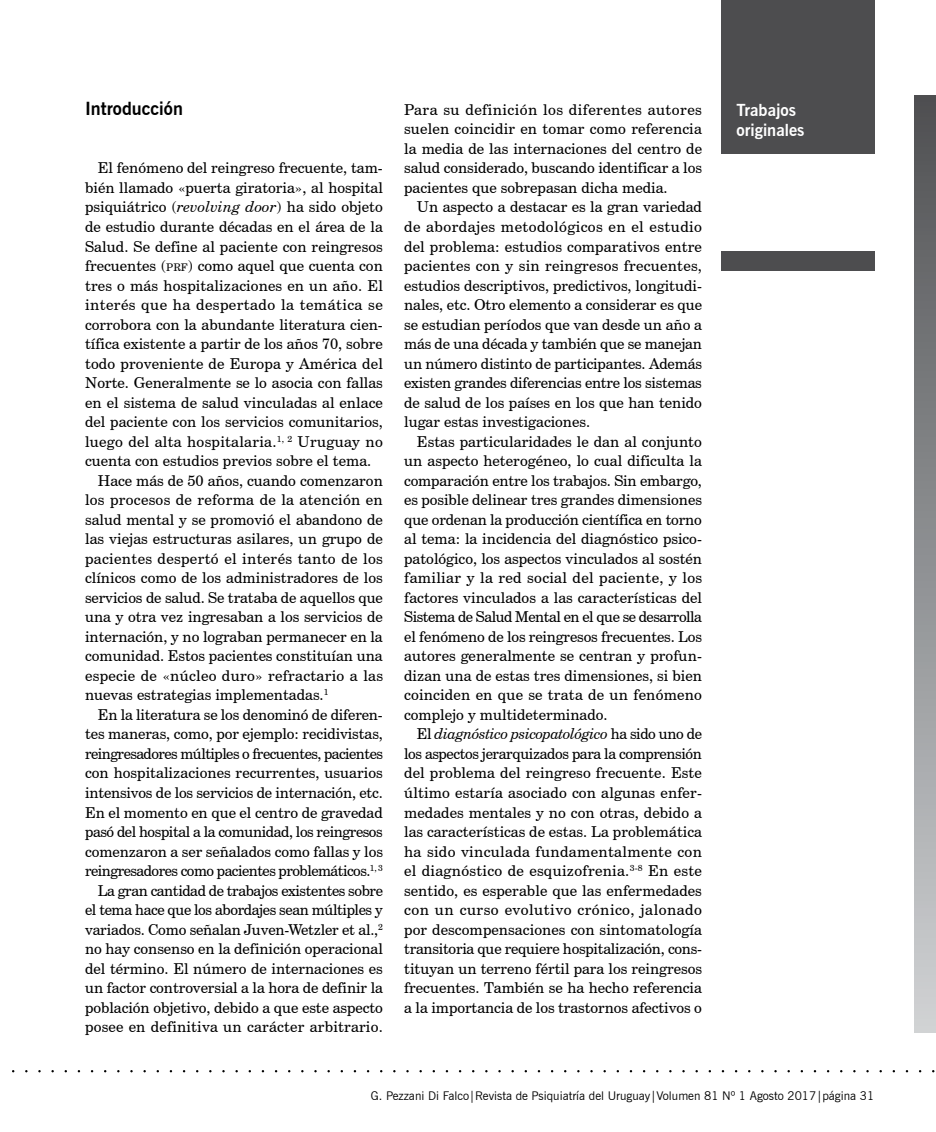
<style>
.page{position:relative;width:936px;height:1132px;background:#fff}
.page>*{position:absolute;margin:0;border:0;box-sizing:border-box;transform-origin:0 0}
.t1{font:700 18px "News Gothic BT";color:#000}
.t2{font:700 16.5px/19.8px "News Gothic BT";color:#fff}
.t3{font:15px/19.5px "Century Schoolbook BT";color:#000;text-align:justify}
.t4{font:15px "Century Schoolbook BT";letter-spacing:-.025em;color:#000}
.t5{font:15px "Century Schoolbook BT";letter-spacing:.02em;color:#000}
.t6{font:15px "Century Schoolbook BT";letter-spacing:-.035em;color:#000}
.t7{font:15px "Century Schoolbook BT";letter-spacing:-.03em;color:#000}
.t8{font:15px "Century Schoolbook BT";letter-spacing:.025em;color:#000}
.t9{font:12px "News Gothic BT";color:#000}
.s1{font-style:italic}
.s2{font-size:10.5px}
</style>
<div class="page">
<div style="left:721px;top:251px;width:153px;height:20px;background:#4d4d4f"></div>
<div style="left:914px;top:95px;width:21px;height:936px;background:linear-gradient(to bottom,#4f5053,#cfd2d4)"></div>
<div style="left:721px;top:0;width:153px;height:154px;background:#4d4d4f"></div>
<p class="t1" style="left:85px;top:97px;width:99px">Introducción</p>
<p class="t3" style="left:98px;top:158px;width:286px">El fenómeno del reingreso frecuente, tam-</p>
<p class="t3" style="left:85px;top:178px;width:299px">bién llamado «puerta giratoria», al hospital</p>
<p class="t3" style="left:85px;top:197px;width:299px">psiquiátrico (<span class="s1">revolving door</span>) ha sido objeto</p>
<p class="t3" style="left:85px;top:217px;width:299px">de estudio durante décadas en el área de la</p>
<p class="t3" style="left:85px;top:236px;width:299px">Salud. Se define al paciente con reingresos</p>
<p class="t3" style="left:85px;top:256px;width:299px">frecuentes (<span class="s2">prf</span>) como aquel que cuenta con</p>
<p class="t3" style="left:85px;top:275px;width:299px">tres o más hospitalizaciones en un año. El</p>
<p class="t8" style="left:85px;top:295px;width:299px">interés que ha despertado la temática se</p>
<p class="t3" style="left:85px;top:314px;width:299px">corrobora con la abundante literatura cien-</p>
<p class="t3" style="left:85px;top:334px;width:299px">tífica existente a partir de los años 70, sobre</p>
<p class="t3" style="left:85px;top:353px;width:299px">todo proveniente de Europa y América del</p>
<p class="t3" style="left:85px;top:373px;width:299px">Norte. Generalmente se lo asocia con fallas</p>
<p class="t3" style="left:85px;top:392px;width:299px">en el sistema de salud vinculadas al enlace</p>
<p class="t3" style="left:85px;top:412px;width:299px">del paciente con los servicios comunitarios,</p>
<p class="t3" style="left:85px;top:431px;width:299px">luego del alta hospitalaria.<sup>1,</sup> <sup>2</sup> Uruguay no</p>
<p class="t3" style="left:85px;top:451px;width:288px">cuenta con estudios previos sobre el tema.</p>
<p class="t3" style="left:98px;top:470px;width:286px">Hace más de 50 años, cuando comenzaron</p>
<p class="t5" style="left:85px;top:490px;width:299px">los procesos de reforma de la atención en</p>
<p class="t3" style="left:85px;top:509px;width:299px">salud mental y se promovió el abandono de</p>
<p class="t3" style="left:85px;top:529px;width:299px">las viejas estructuras asilares, un grupo de</p>
<p class="t5" style="left:85px;top:549px;width:299px">pacientes despertó el interés tanto de los</p>
<p class="t3" style="left:85px;top:568px;width:299px">clínicos como de los administradores de los</p>
<p class="t3" style="left:85px;top:587px;width:299px">servicios de salud. Se trataba de aquellos que</p>
<p class="t3" style="left:85px;top:607px;width:299px">una y otra vez ingresaban a los servicios de</p>
<p class="t3" style="left:85px;top:626px;width:299px">internación, y no lograban permanecer en la</p>
<p class="t3" style="left:85px;top:646px;width:299px">comunidad. Estos pacientes constituían una</p>
<p class="t5" style="left:85px;top:666px;width:299px">especie de «núcleo duro» refractario a las</p>
<p class="t3" style="left:85px;top:685px;width:245px">nuevas estrategias implementadas.<sup>1</sup></p>
<p class="t3" style="left:98px;top:704px;width:286px">En la literatura se los denominó de diferen-</p>
<p class="t3" style="left:85px;top:724px;width:299px">tes maneras, como, por ejemplo: recidivistas,</p>
<p class="t6" style="left:85px;top:744px;width:299px">reingresadores múltiples o frecuentes, pacientes</p>
<p class="t3" style="left:85px;top:763px;width:299px">con hospitalizaciones recurrentes, usuarios</p>
<p class="t3" style="left:85px;top:782px;width:299px">intensivos de los servicios de internación, etc.</p>
<p class="t3" style="left:85px;top:802px;width:299px">En el momento en que el centro de gravedad</p>
<p class="t4" style="left:85px;top:822px;width:299px">pasó del hospital a la comunidad, los reingresos</p>
<p class="t3" style="left:85px;top:841px;width:299px">comenzaron a ser señalados como fallas y los</p>
<p class="t7" style="left:85px;top:861px;width:299px">reingresadores como pacientes problemáticos.<sup>1,</sup> <sup>3</sup></p>
<p class="t4" style="left:98px;top:880px;width:286px">La gran cantidad de trabajos existentes sobre</p>
<p class="t4" style="left:85px;top:900px;width:299px">el tema hace que los abordajes sean múltiples y</p>
<p class="t3" style="left:85px;top:919px;width:299px">variados. Como señalan Juven-Wetzler et al.,<sup>2</sup></p>
<p class="t3" style="left:85px;top:938px;width:299px">no hay consenso en la definición operacional</p>
<p class="t3" style="left:85px;top:958px;width:299px">del término. El número de internaciones es</p>
<p class="t3" style="left:85px;top:977px;width:299px">un factor controversial a la hora de definir la</p>
<p class="t3" style="left:85px;top:997px;width:299px">población objetivo, debido a que este aspecto</p>
<p class="t3" style="left:85px;top:1016px;width:299px">posee en definitiva un carácter arbitrario.</p>
<p class="t3" style="left:404px;top:100px;width:299px">Para su definición los diferentes autores suelen coincidir en tomar como referencia la media de las internaciones del centro de salud considerado, buscando identificar a los pacientes que sobrepasan dicha media.</p>
<p class="t3" style="left:404px;top:197px;width:299px;text-indent:13px">Un aspecto a destacar es la gran variedad de abordajes metodológicos en el estudio del problema: estudios comparativos entre pacientes con y sin reingresos frecuentes, estudios descriptivos, predictivos, longitudi&shy;nales, etc. Otro elemento a considerar es que se estudian períodos que van desde un año a más de una década y también que se manejan un número distinto de participantes. Además existen grandes diferencias entre los sistemas de salud de los países en los que han tenido lugar estas investigaciones.</p>
<p class="t3" style="left:404px;top:431px;width:299px;text-indent:13px">Estas particularidades le dan al conjunto un aspecto heterogéneo, lo cual dificulta la comparación entre los trabajos. Sin embargo, es posible delinear tres grandes dimensiones que ordenan la producción científica en torno al tema: la incidencia del diagnóstico psico&shy;patológico, los aspectos vinculados al sostén familiar y la red social del paciente, y los factores vinculados a las características del Sistema de Salud Mental en el que se desarrolla el fenómeno de los reingresos frecuentes. Los autores generalmente se centran y profun&shy;dizan una de estas tres dimensiones, si bien coinciden en que se trata de un fenómeno complejo y multideterminado.</p>
<p class="t3" style="left:404px;top:724px;width:299px;text-indent:13px">El <span class="s1">diagnóstico psicopatológico</span> ha sido uno de los aspectos jerarquizados para la comprensión del problema del reingreso frecuente. Este último estaría asociado con algunas enfer&shy;medades mentales y no con otras, debido a las características de estas. La problemática ha sido vinculada fundamentalmente con el diagnóstico de esquizofrenia.<sup>3-8</sup> En este sentido, es esperable que las enfermedades con un curso evolutivo crónico, jalonado por descompensaciones con sintomatología transitoria que requiere hospitalización, cons&shy;tituyan un terreno fértil para los reingresos frecuentes. También se ha hecho referencia a la importancia de los trastornos afectivos o</p>
<p class="t2" style="left:736px;top:100px;width:69px">Trabajos originales</p>
<p class="t9" style="left:371px;top:1087px;width:505px">G. Pezzani Di Falco|Revista de Psiquiatría del Uruguay|Volumen 81 Nº 1 Agosto 2017|página 31</p>
</div>
